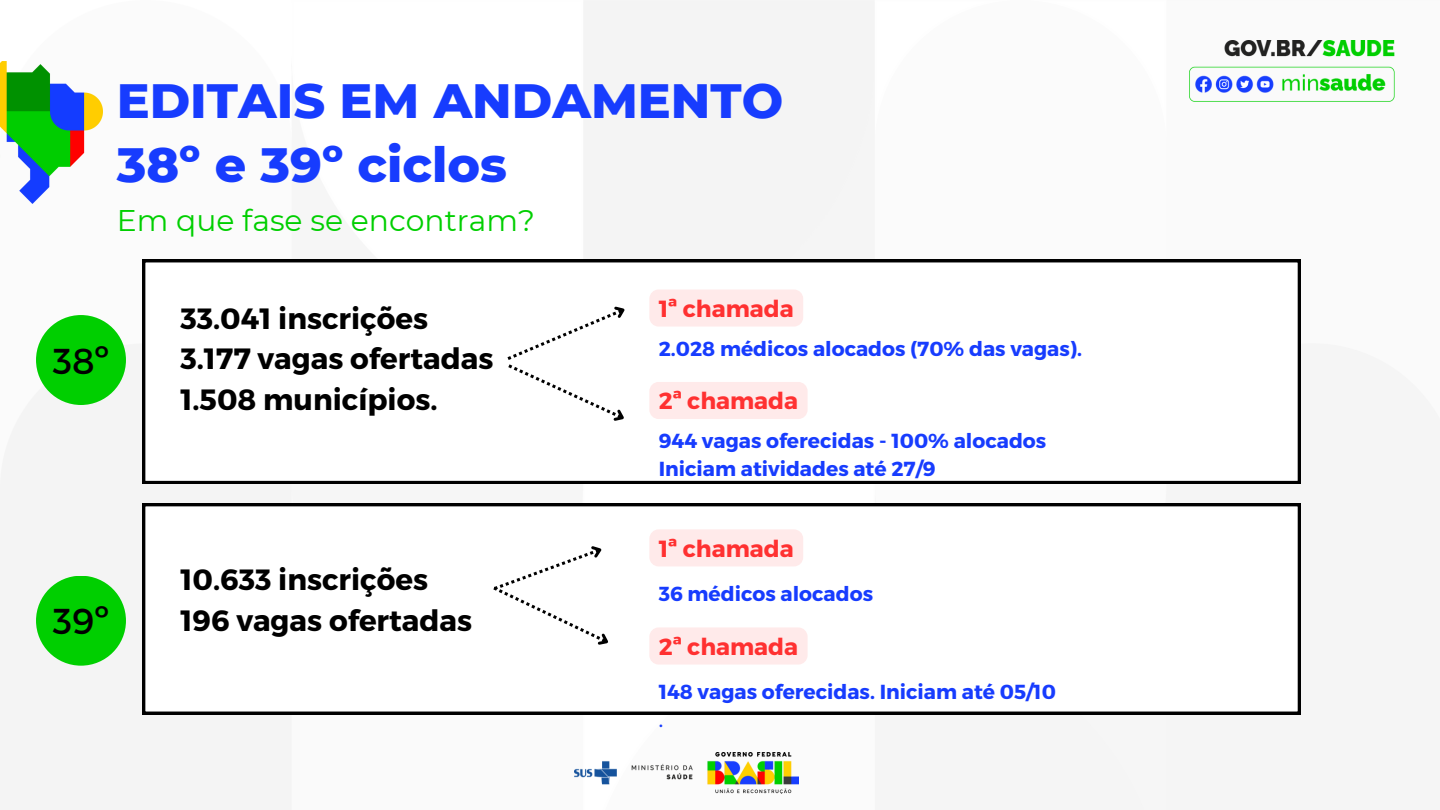
<style>
.page{position:relative;width:1440px;height:810px;background:#fff}
.page>*{position:absolute;margin:0;border:0;box-sizing:border-box;transform-origin:0 0}
.t1{font:800 49.1px/63.8px "Montserrat";color:#173cfe}
.t2{font:36px "Montserrat";color:#000}
.t3{font:29.8px "Montserrat";color:#00cf00}
.t4{font:700 29.3px/40.5px "Montserrat";color:#000}
.t5{font:700 23.3px "Montserrat";color:#ff3131}
.t6{font:700 20.3px/27.8px "Montserrat";color:#173cfe}
.t7{font:20.3px "Montserrat";color:#173cfe}
</style>
<div class="page">
<img style="left:0;top:1px;width:1435px;height:809px">
<img style="left:1189px;top:40px;width:205px;height:61px">
<svg style="left:142px;top:259px;width:1158px;height:225px"></svg>
<div style="left:36px;top:315px;width:90px;height:90px;background:#00cf00;border-radius:50%"></div>
<div style="left:36px;top:576px;width:90px;height:90px;background:#00cf00;border-radius:50%"></div>
<svg style="left:142px;top:503px;width:1158px;height:212px"></svg>
<img style="left:0;top:62px;width:102px;height:142px">
<img style="left:575px;top:753px;width:223px;height:40px">
<div style="left:649px;top:382px;width:159px;height:37px;background:#ffeaea;border-radius:9px"></div>
<div style="left:649px;top:627px;width:159px;height:38px;background:#ffeaea;border-radius:9px"></div>
<div style="left:649px;top:289px;width:154px;height:38px;background:#ffeaea;border-radius:9px"></div>
<svg style="left:507px;top:300px;width:124px;height:128px"></svg>
<div style="left:649px;top:529px;width:154px;height:37px;background:#ffeaea;border-radius:9px"></div>
<svg style="left:493px;top:540px;width:122px;height:112px"></svg>
<h2 class="t1" style="left:117px;top:68px;width:668px">EDITAIS EM ANDAMENTO<br>38º e 39º ciclos</h2>
<h5 class="t3" style="left:117px;top:202px;width:420px">Em que fase se encontram?</h5>
<p class="t2" style="left:53px;top:337px;width:58px">38º</p>
<h1 class="t2" style="left:53px;top:598px;width:58px">39º</h1>
<h5 class="t4" style="left:180px;top:297px;width:315px">33.041 inscrições<br>3.177 vagas ofertadas<br>1.508 municípios.</h5>
<p class="t4" style="left:180px;top:558px;width:293px">10.633 inscrições<br>196 vagas ofertadas</p>
<h6 class="t5" style="left:659px;top:293px;width:137px">1ª chamada</h6>
<h3 class="t6" style="left:659px;top:334px;width:425px">2.028 médicos alocados (70% das vagas).</h3>
<h6 class="t5" style="left:659px;top:386px;width:141px">2ª chamada</h6>
<h3 class="t6" style="left:659px;top:426px;width:389px">944 vagas oferecidas - 100% alocados<br>Iniciam atividades até 27/9</h3>
<p class="t5" style="left:659px;top:533px;width:137px">1ª chamada</p>
<p class="t6" style="left:659px;top:579px;width:216px">36 médicos alocados</p>
<h5 class="t5" style="left:659px;top:631px;width:141px">2ª chamada</h5>
<h6 class="t6" style="left:659px;top:677px;width:399px">148 vagas oferecidas. Iniciam até 05/10</h6>
<h5 class="t7" style="left:659px;top:706px;width:6px">.</h5>
</div>
